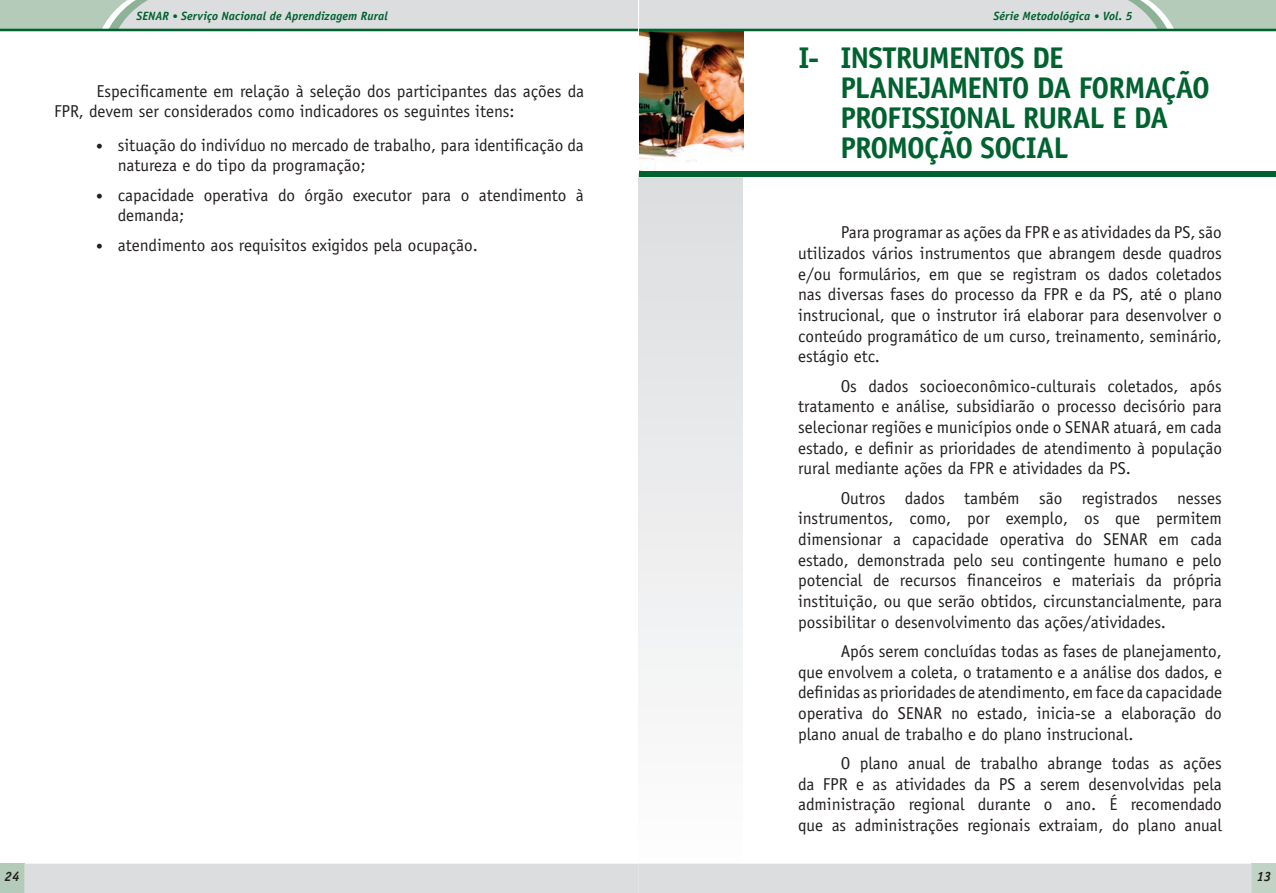
<style>
.page{position:relative;width:1276px;height:893px;background:#fff}
.page>*{position:absolute;margin:0;border:0;box-sizing:border-box;transform-origin:0 0}
.t1{font:700 30px/30px "Officina Sans";letter-spacing:-.035em;color:#00622f}
.t2{font:17.25px/20.7px "Officina Sans";color:#231f20;text-align:justify}
.t3{font:italic 700 13.5px "Officina Sans";color:#231f20}
.t4{font:italic 700 12px "Officina Sans";letter-spacing:.005em;color:#00622f}
.s1{font-size:10.5px}
.s2{font-size:13.5px}
</style>
<div class="page">
<div style="left:0;top:864px;width:24px;height:29px;background:#b3cbb8"></div>
<div style="left:24px;top:864px;width:614px;height:29px;background:#dcdddf"></div>
<img style="left:639px;top:31px;width:104px;height:140px">
<div style="left:639px;top:173px;width:103px;height:720px;background:linear-gradient(to bottom,#dcdddf,#fffffe)"></div>
<div style="left:639px;top:171px;width:637px;height:6px;background:#00622f"></div>
<div style="left:1251px;top:864px;width:25px;height:29px;background:#c0d3c4"></div>
<svg style="left:0;top:0;width:1276px;height:31px;background:#cad4d0"></svg>
<div style="left:639px;top:29px;width:637px;height:2px;border:1px solid #00622f"></div>
<div style="left:638px;top:864px;width:613px;height:29px;background:#dcdddf"></div>
<p class="t4" style="left:137px;top:9px;width:252px">SENAR <span class="s1">•</span> Serviço Nacional de Aprendizagem Rural</p>
<p class="t2" style="left:54px;top:80px;width:531px;text-indent:43px">Especificamente em relação à seleção dos participantes das ações da<br>FPR, devem ser considerados como indicadores os seguintes itens:</p>
<p class="t2" style="left:118px;top:135px;width:467px;text-indent:-22px"><span class="s2">•</span> situação do indivíduo no mercado de trabalho, para identificação da natureza e do tipo da programação;</p>
<p class="t2" style="left:118px;top:184px;width:467px;text-indent:-22px"><span class="s2">•</span> capacidade operativa do órgão executor para o atendimento à demanda;</p>
<p class="t2" style="left:96px;top:234px;width:383px"><span class="s2">•</span> atendimento aos requisitos exigidos pela ocupação.</p>
<p class="t3" style="left:4px;top:869px;width:17px">24</p>
<p class="t4" style="left:993px;top:9px;width:141px">Série Metodológica <span class="s1">•</span> Vol. 5</p>
<h1 class="t1" style="left:840px;top:42px;width:371px;text-indent:-42px">I- INSTRUMENTOS DE<br>PLANEJAMENTO DA FORMAÇÃO<br>PROFISSIONAL RURAL E DA<br>PROMOÇÃO SOCIAL</h1>
<p class="t2" style="left:798px;top:222px;width:425px;text-indent:43px">Para programar as ações da FPR e as atividades da PS, são utilizados vários instrumentos que abrangem desde quadros e/ou formulários, em que se registram os dados coletados nas diversas fases do processo da FPR e da PS, até o plano instrucional, que o instrutor irá elaborar para desenvolver o conteúdo programático de um curso, treinamento, seminário, estágio etc.</p>
<p class="t2" style="left:798px;top:375px;width:425px;text-indent:43px">Os dados socioeconômico-culturais coletados, após tratamento e análise, subsidiarão o processo decisório para selecionar regiões e municípios onde o SENAR atuará, em cada estado, e definir as prioridades de atendimento à população rural mediante ações da FPR e atividades da PS.</p>
<p class="t2" style="left:798px;top:487px;width:425px;text-indent:43px">Outros dados também são registrados nesses instrumentos, como, por exemplo, os que permitem dimensionar a capacidade operativa do SENAR em cada estado, demonstrada pelo seu contingente humano e pelo potencial de recursos financeiros e materiais da própria instituição, ou que serão obtidos, circunstancialmente, para possibilitar o desenvolvimento das ações/atividades.</p>
<p class="t2" style="left:798px;top:641px;width:425px;text-indent:43px">Após serem concluídas todas as fases de planejamento, que envolvem a coleta, o tratamento e a análise dos dados, e definidas as prioridades de atendimento, em face da capacidade operativa do SENAR no estado, inicia-se a elaboração do plano anual de trabalho e do plano instrucional.</p>
<p class="t2" style="left:798px;top:753px;width:425px;text-indent:43px">O plano anual de trabalho abrange todas as ações da FPR e as atividades da PS a serem desenvolvidas pela administração regional durante o ano. É recomendado que as administrações regionais extraiam, do plano anual</p>
<p class="t3" style="left:1256px;top:869px;width:17px">13</p>
</div>
